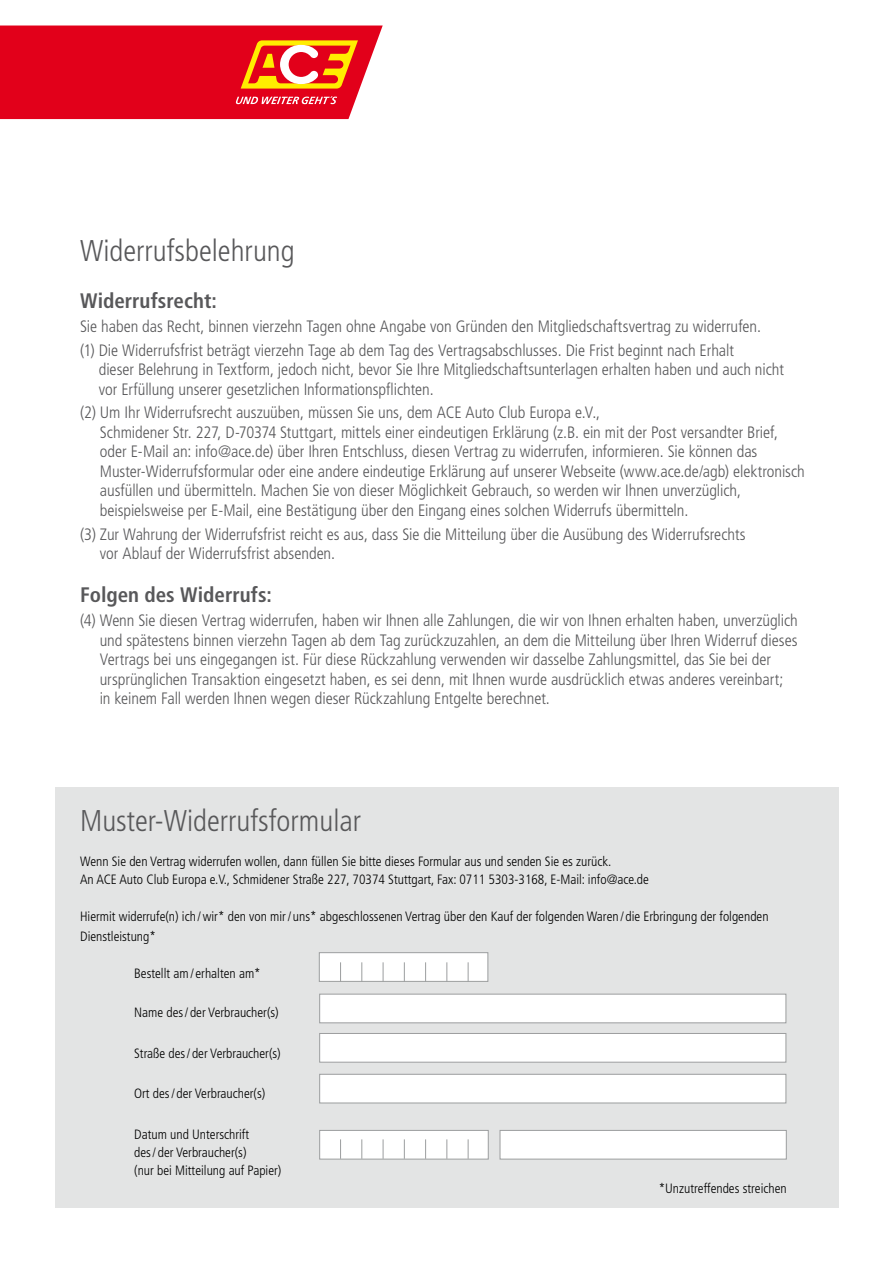
<style>
.page{position:relative;width:893px;height:1263px;background:#fff}
.page>*{position:absolute;margin:0;border:0;box-sizing:border-box;transform-origin:0 0}
.t1{font:300 condensed 30px "Frutiger LT Pro";color:#58585a}
.t2{font:700 condensed 21px "Frutiger LT Pro";color:#58585a}
.t3{font:300 condensed 16.5px/19.5px "Frutiger LT Pro";letter-spacing:-.005em;color:#58585a}
.t4{font:300 condensed 13.5px/18px "Frutiger LT Pro";color:#000}
</style>
<div class="page">
<div style="left:55px;top:787px;width:783px;height:421px;background:#e3e4e4"></div>
<div style="left:319px;top:994px;width:467px;height:29px;background:#fff;border:1px solid #9c9e9f"></div>
<div style="left:319px;top:1033px;width:467px;height:29px;background:#fff;border:1px solid #9c9e9f"></div>
<div style="left:319px;top:1074px;width:467px;height:29px;background:#fff;border:1px solid #9c9e9f"></div>
<div style="left:500px;top:1130px;width:287px;height:29px;background:#fff;border:1px solid #9c9e9f"></div>
<svg style="left:0;top:26px;width:383px;height:93px;background:#e51f29"></svg>
<div style="left:319px;top:952px;width:169px;height:30px;background:#fff;border:1px solid #9c9e9f"></div>
<svg style="left:340px;top:962px;width:1px;height:20px"></svg>
<svg style="left:361px;top:962px;width:1px;height:20px"></svg>
<svg style="left:383px;top:962px;width:1px;height:20px"></svg>
<svg style="left:404px;top:962px;width:1px;height:20px"></svg>
<svg style="left:425px;top:962px;width:1px;height:20px"></svg>
<svg style="left:446px;top:962px;width:1px;height:20px"></svg>
<svg style="left:468px;top:962px;width:1px;height:20px"></svg>
<div style="left:319px;top:1130px;width:170px;height:29px;background:#fff;border:1px solid #9c9e9f"></div>
<svg style="left:340px;top:1139px;width:1px;height:20px"></svg>
<svg style="left:361px;top:1139px;width:1px;height:20px"></svg>
<svg style="left:383px;top:1139px;width:1px;height:20px"></svg>
<svg style="left:404px;top:1139px;width:1px;height:20px"></svg>
<svg style="left:425px;top:1139px;width:1px;height:20px"></svg>
<svg style="left:446px;top:1139px;width:1px;height:20px"></svg>
<svg style="left:468px;top:1139px;width:1px;height:20px"></svg>
<h1 class="t1" style="left:80px;top:233px;width:216px">Widerrufsbelehrung</h1>
<p class="t2" style="left:80px;top:288px;width:138px">Widerrufsrecht:</p>
<p class="t3" style="left:80px;top:314px;width:682px;line-height:23.7px">Sie haben das Recht, binnen vierzehn Tagen ohne Angabe von Gründen den Mitgliedschaftsvertrag zu widerrufen. (1) Die Widerrufsfrist beträgt vierzehn Tage ab dem Tag des Vertragsabschlusses. Die Frist beginnt nach Erhalt</p>
<p class="t3" style="left:99px;top:360px;width:687px">dieser Belehrung in Textform, jedoch nicht, bevor Sie Ihre Mitgliedschaftsunterlagen erhalten haben und auch nicht vor Erfüllung unserer gesetzlichen Informationspflichten.</p>
<p class="t3" style="left:100px;top:403px;width:706px;text-indent:-20px">(2) Um Ihr Widerrufsrecht auszuüben, müssen Sie uns, dem ACE Auto Club Europa e.V.,<br>Schmidener Str. 227, D-70374 Stuttgart, mittels einer eindeutigen Erklärung (z.B. ein mit der Post versandter Brief, oder E-Mail an: info@ace.de) über Ihren Entschluss, diesen Vertrag zu widerrufen, informieren. Sie können das Muster-Widerrufsformular oder eine andere eindeutige Erklärung auf unserer Webseite (www.ace.de/agb) elektronisch ausfüllen und übermitteln. Machen Sie von dieser Möglichkeit Gebrauch, so werden wir Ihnen unverzüglich, beispielsweise per E-Mail, eine Bestätigung über den Eingang eines solchen Widerrufs übermitteln.</p>
<p class="t3" style="left:100px;top:524px;width:647px;text-indent:-20px">(3) Zur Wahrung der Widerrufsfrist reicht es aus, dass Sie die Mitteilung über die Ausübung des Widerrufsrechts vor Ablauf der Widerrufsfrist absenden.</p>
<p class="t2" style="left:80px;top:583px;width:193px">Folgen des Widerrufs:</p>
<p class="t3" style="left:100px;top:611px;width:700px;text-indent:-20px">(4) Wenn Sie diesen Vertrag widerrufen, haben wir Ihnen alle Zahlungen, die wir von Ihnen erhalten haben, unverzüglich und spätestens binnen vierzehn Tagen ab dem Tag zurückzuzahlen, an dem die Mitteilung über Ihren Widerruf dieses Vertrags bei uns eingegangen ist. Für diese Rückzahlung verwenden wir dasselbe Zahlungsmittel, das Sie bei der ursprünglichen Transaktion eingesetzt haben, es sei denn, mit Ihnen wurde ausdrücklich etwas anderes vereinbart; in keinem Fall werden Ihnen wegen dieser Rückzahlung Entgelte berechnet.</p>
<h1 class="t1" style="left:80px;top:803px;width:282px">Muster-Widerrufsformular</h1>
<p class="t4" style="left:80px;top:853px;width:570px">Wenn Sie den Vertrag widerrufen wollen, dann füllen Sie bitte dieses Formular aus und senden Sie es zurück.<br>An ACE Auto Club Europa e.V., Schmidener Straße 227, 70374 Stuttgart, Fax: 0711 5303-3168, E-Mail: info@ace.de</p>
<p class="t4" style="left:80px;top:907px;width:690px;line-height:19.5px">Hiermit widerrufe(n) ich /wir* den von mir/ uns* abgeschlossenen Vertrag über den Kauf der folgenden Waren / die Erbringung der folgenden<br>Dienstleistung*</p>
<p class="t4" style="left:134px;top:965px;width:128px">Bestellt am/ erhalten am*</p>
<p class="t4" style="left:134px;top:1004px;width:146px">Name des/ der Verbraucher(s)</p>
<p class="t4" style="left:134px;top:1044px;width:148px">Straße des/ der Verbraucher(s)</p>
<p class="t4" style="left:134px;top:1085px;width:133px">Ort des/ der Verbraucher(s)</p>
<p class="t4" style="left:134px;top:1125px;width:149px">Datum und Unterschrift<br>des/ der Verbraucher(s)<br>(nur bei Mitteilung auf Papier)</p>
<p class="t4" style="left:659px;top:1179px;width:129px">*Unzutreffendes streichen</p>
</div>
